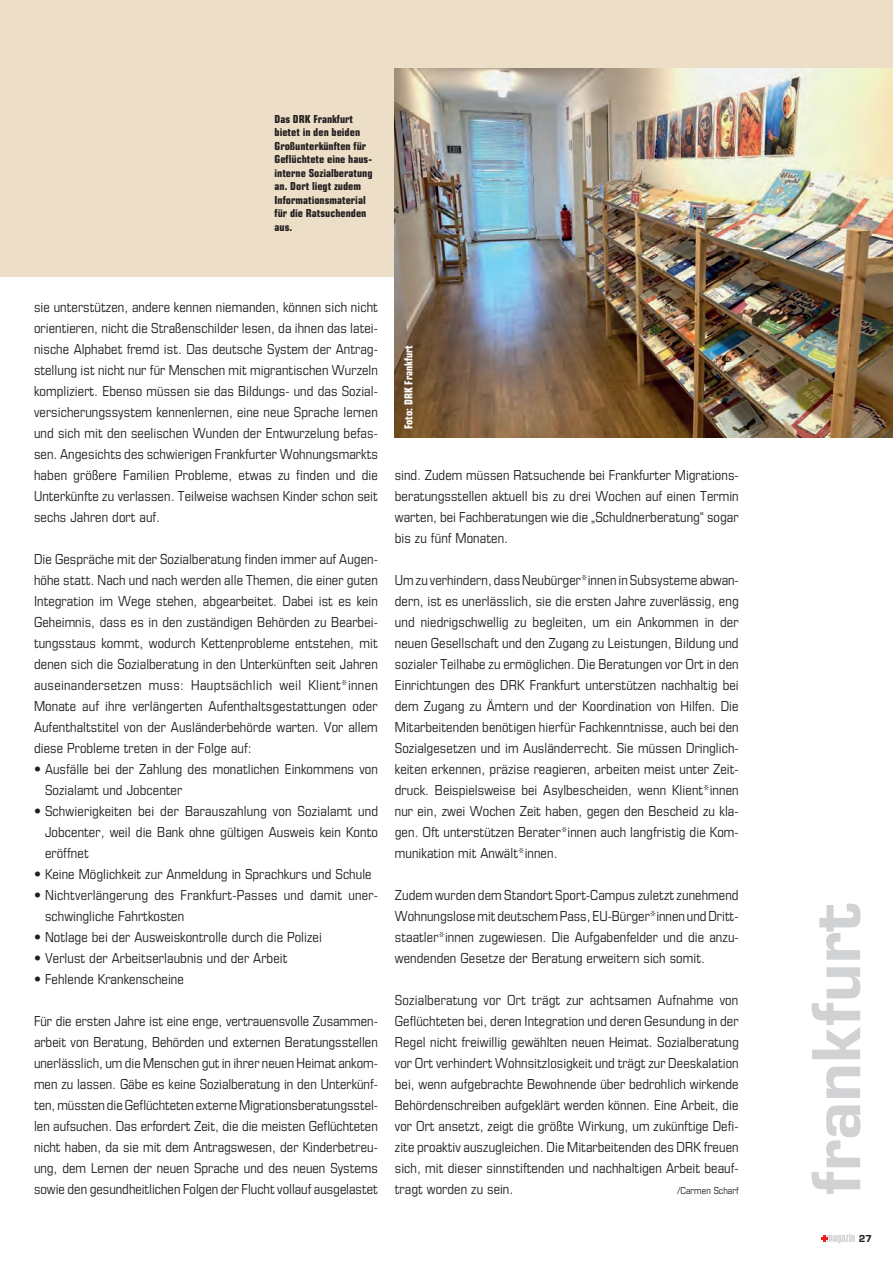
<style>
.page{position:relative;width:893px;height:1263px;background:#fff}
.page>*{position:absolute;margin:0;border:0;box-sizing:border-box;transform-origin:0 0}
.t1{font:800 72px "Eurostile OT";color:#d1d2d4}
._01_Fliesstext{font:15px/21px "Eurostile OT Cond";letter-spacing:.005em;color:#231f20;text-align:justify}
._09_BU{font:800 12px/13.5px "Eurostile OT Cond";color:#231f20}
._09_BU-2{font:800 12px "Eurostile OT Cond";color:#fff}
._01_Fliesstext-2{font:10.5px "Eurostile OT Cond";letter-spacing:.005em;color:#231f20}
.t2{font:800 10.5px "Eurostile OT";color:#231f20}
</style>
<div class="page">
<div style="left:0;top:0;width:893px;height:276px;background:#eddec7"></div>
<svg style="left:821px;top:1233px;width:34px;height:10px"></svg>
<img style="left:395px;top:68px;width:498px;height:370px">
<p class="_09_BU" style="left:275px;top:112px;width:99px">Das DRK Frankfurt bietet in den beiden<br>Großunterkünften für<br>Geflüchtete eine haus&shy;interne Sozialberatung an. Dort liegt zudem<br>Informationsmaterial für die Ratsuchenden aus.</p>
<p class="_01_Fliesstext" style="left:34px;top:296px;width:345px">sie unterstützen, andere kennen niemanden, können sich nicht orientieren, nicht die Straßenschilder lesen, da ihnen das latei&shy;nische Alphabet fremd ist. Das deutsche System der Antrag&shy;stellung ist nicht nur für Menschen mit migrantischen Wurzeln kompliziert. Ebenso müssen sie das Bildungs- und das Sozial&shy;versicherungssystem kennenlernen, eine neue Sprache lernen und sich mit den seelischen Wunden der Entwurzelung befas&shy;sen. Angesichts des schwierigen Frankfurter Wohnungsmarkts haben größere Familien Probleme, etwas zu finden und die Unterkünfte zu verlassen. Teilweise wachsen Kinder schon seit sechs Jahren dort auf.</p>
<p class="_01_Fliesstext" style="left:34px;top:548px;width:346px">Die Gespräche mit der Sozialberatung finden immer auf Augen&shy;höhe statt. Nach und nach werden alle Themen, die einer guten Integration im Wege stehen, abgearbeitet. Dabei ist es kein Geheimnis, dass es in den zuständigen Behörden zu Bearbei&shy;tungsstaus kommt, wodurch Kettenprobleme entstehen, mit denen sich die Sozialberatung in den Unterkünften seit Jahren auseinandersetzen muss: Hauptsächlich weil Klient*innen Monate auf ihre verlängerten Aufenthaltsgestattungen oder Aufenthaltstitel von der Ausländerbehörde warten. Vor allem diese Probleme treten in der Folge auf:</p>
<p class="_01_Fliesstext" style="left:45px;top:758px;width:334px;text-indent:-11px">• Ausfälle bei der Zahlung des monatlichen Einkommens von<br>Sozialamt und Jobcenter</p>
<p class="_01_Fliesstext" style="left:45px;top:800px;width:335px;text-indent:-11px">• Schwierigkeiten bei der Barauszahlung von Sozialamt und Jobcenter, weil die Bank ohne gültigen Ausweis kein Konto eröffnet</p>
<p class="_01_Fliesstext" style="left:34px;top:863px;width:339px">• Keine Möglichkeit zur Anmeldung in Sprachkurs und Schule</p>
<p class="_01_Fliesstext" style="left:45px;top:884px;width:334px;text-indent:-11px">• Nichtverlängerung des Frankfurt-Passes und damit uner&shy;schwingliche Fahrtkosten</p>
<p class="_01_Fliesstext" style="left:34px;top:926px;width:289px">• Notlage bei der Ausweiskontrolle durch die Polizei</p>
<p class="_01_Fliesstext" style="left:34px;top:947px;width:255px">• Verlust der Arbeitserlaubnis und der Arbeit</p>
<p class="_01_Fliesstext" style="left:34px;top:968px;width:151px">• Fehlende Krankenscheine</p>
<p class="_01_Fliesstext" style="left:34px;top:1010px;width:345px">Für die ersten Jahre ist eine enge, vertrauensvolle Zusammen&shy;arbeit von Beratung, Behörden und externen Beratungsstellen unerlässlich, um die Menschen gut in ihrer neuen Heimat ankom&shy;men zu lassen. Gäbe es keine Sozialberatung in den Unterkünf&shy;ten, müssten die Geflüchteten externe Migrationsberatungsstel&shy;len aufsuchen. Das erfordert Zeit, die die meisten Geflüchteten nicht haben, da sie mit dem Antragswesen, der Kinderbetreu&shy;ung, dem Lernen der neuen Sprache und des neuen Systems sowie den gesundheitlichen Folgen der Flucht vollauf ausgelastet</p>
<p class="_09_BU-2" style="left:402px;top:429px;width:85px;rotate:-90deg">Foto: DRK Frankfurt</p>
<p class="_01_Fliesstext" style="left:395px;top:464px;width:345px">sind. Zudem müssen Ratsuchende bei Frankfurter Migrations&shy;beratungsstellen aktuell bis zu drei Wochen auf einen Termin warten, bei Fachberatungen wie die „Schuldnerberatung“ sogar bis zu fünf Monaten.</p>
<p class="_01_Fliesstext" style="left:395px;top:569px;width:345px">Um zu verhindern, dass Neubürger*innen in Subsysteme abwan&shy;dern, ist es unerlässlich, sie die ersten Jahre zuverlässig, eng und niedrigschwellig zu begleiten, um ein Ankommen in der neuen Gesellschaft und den Zugang zu Leistungen, Bildung und sozialer Teilhabe zu ermöglichen. Die Beratungen vor Ort in den Einrichtungen des DRK Frankfurt unterstützen nachhaltig bei dem Zugang zu Ämtern und der Koordination von Hilfen. Die Mitarbeitenden benötigen hierfür Fachkenntnisse, auch bei den Sozialgesetzen und im Ausländerrecht. Sie müssen Dringlich&shy;keiten erkennen, präzise reagieren, arbeiten meist unter Zeit&shy;druck. Beispielsweise bei Asylbescheiden, wenn Klient*innen nur ein, zwei Wochen Zeit haben, gegen den Bescheid zu kla&shy;gen. Oft unterstützen Berater*innen auch langfristig die Kom&shy;munikation mit Anwält*innen.</p>
<p class="_01_Fliesstext" style="left:395px;top:884px;width:345px">Zudem wurden dem Standort Sport-Campus zuletzt zunehmend Wohnungslose mit deutschem Pass, EU-Bürger*innen und Dritt&shy;staatler*innen zugewiesen. Die Aufgabenfelder und die anzu&shy;wendenden Gesetze der Beratung erweitern sich somit.</p>
<p class="_01_Fliesstext" style="left:395px;top:989px;width:345px">Sozialberatung vor Ort trägt zur achtsamen Aufnahme von Geflüchteten bei, deren Integration und deren Gesundung in der Regel nicht freiwillig gewählten neuen Heimat. Sozialberatung vor Ort verhindert Wohnsitzlosigkeit und trägt zur Deeskalation bei, wenn aufgebrachte Bewohnende über bedrohlich wirkende Behördenschreiben aufgeklärt werden können. Eine Arbeit, die vor Ort ansetzt, zeigt die größte Wirkung, um zukünftige Defi&shy;zite proaktiv auszugleichen. Die Mitarbeitenden des DRK freuen sich, mit dieser sinnstiftenden und nachhaltigen Arbeit beauf&shy;tragt worden zu sein.</p>
<p class="_01_Fliesstext-2" style="left:677px;top:1184px;width:63px">/Carmen Scharf</p>
<h1 class="t1" style="left:796px;top:1195px;width:293px;rotate:-90deg">frankfurt</h1>
<p class="t2" style="left:859px;top:1232px;width:15px">27</p>
</div>
